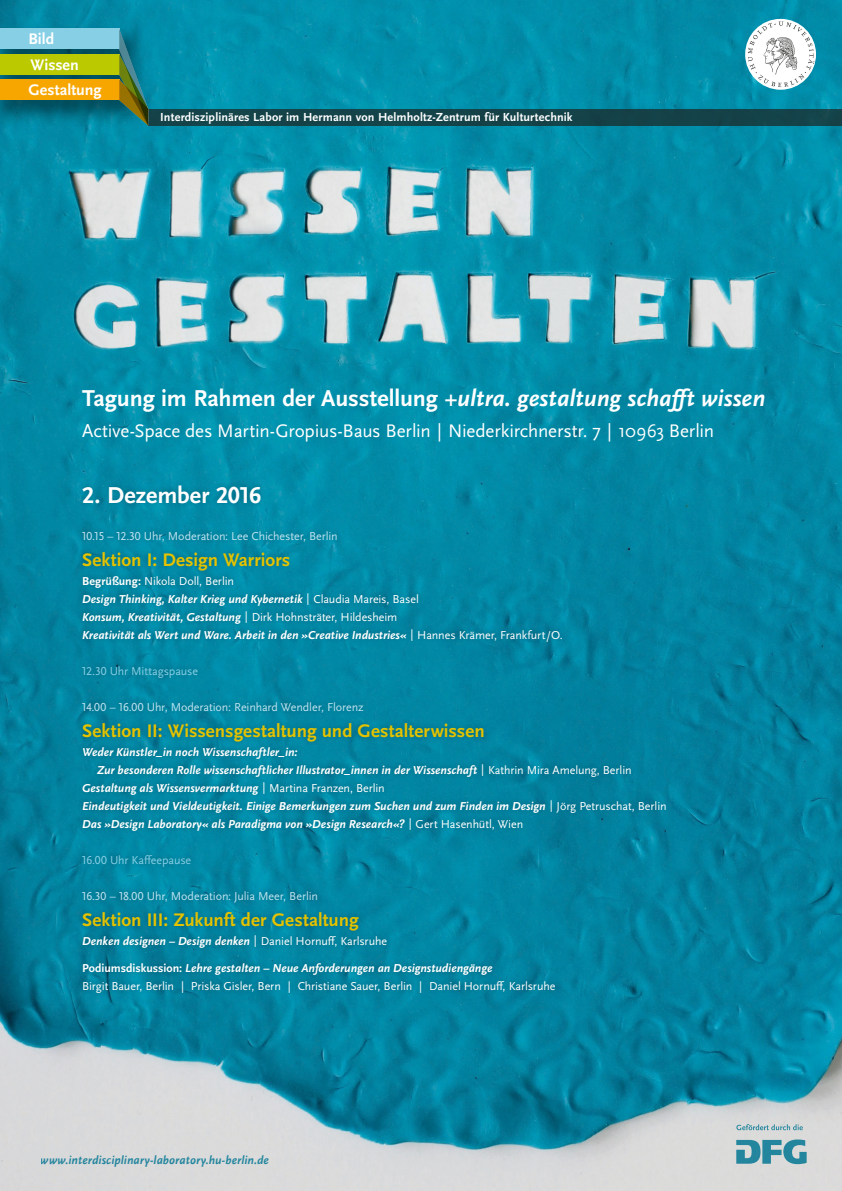
<style>
.page{position:relative;width:842px;height:1191px;background:#fff}
.page>*{position:absolute;margin:0;border:0;box-sizing:border-box;transform-origin:0 0}
.t1{font:italic 700 24px "Scala Sans Pro";color:#fff}
.t2{font:700 24px "Scala Sans Pro";color:#fff}
.t3{font:700 19px "Scala Sans Pro";color:#e3c200}
.t4{font:19px "Scala Sans Pro";letter-spacing:-.01em;color:#fff}
.t5{font:700 16px/25.4px "Scala Sans Pro";letter-spacing:.005em;color:#fff}
.t6{font:700 12.2px "Scala Sans Pro";letter-spacing:.01em;color:#fff}
.t7{font:italic 700 12px/18px "Scala Sans Pro";color:#fff}
.t8{font:12px/18px "Scala Sans Pro";letter-spacing:-.01em;color:#fff}
.t9{font:12px "Scala Sans Pro";letter-spacing:-.01em;color:#bee3f0}
.t10{font:italic 700 12px "Scala Sans";letter-spacing:.005em;color:#2b9db9}
.t11{font:12px "Scala Sans Pro";letter-spacing:-.01em;color:#86cfe5}
.s1{font-style:normal}
.s2{font-weight:400;font-style:normal}
.s3{font-weight:700}
.s4{font-weight:700;font-style:italic}
</style>
<div class="page">
<img style="left:0;top:0;width:842px;height:1191px">
<svg style="left:736px;top:1139px;width:71px;height:25px;background:#6aa6b4"></svg>
<svg style="left:736px;top:1124px;width:67px;height:6px"></svg>
<div style="left:77px;top:480px;width:594px;height:518px;background:#020203;opacity:.25"></div>
<div style="left:0;top:24px;width:147px;height:104px;background:#020203;opacity:.5"></div>
<svg style="left:745px;top:19px;width:71px;height:71px"></svg>
<svg style="left:748px;top:22px;width:66px;height:65px"></svg>
<div style="left:148px;top:109px;width:694px;height:17px;background:#14434a"></div>
<div style="left:0;top:28px;width:119px;height:21px;background:#86cfe5"></div>
<div style="left:0;top:54px;width:119px;height:21px;background:#bbc901"></div>
<div style="left:0;top:79px;width:119px;height:21px;background:#f7a600"></div>
<svg style="left:119px;top:28px;width:29px;height:98px;background:#2f7868"></svg>
<h3 class="t5" style="left:28px;top:26px;width:75px">Bild<br>Wissen<br>Gestaltung</h3>
<p class="t6" style="left:160px;top:110px;width:414px">Interdisziplinäres Labor im Hermann von Helmholtz-Zentrum für Kulturtechnik</p>
<h1 class="t1" style="left:82px;top:385px;width:684px"><span class="s1">Tagung im Rahmen der Ausstellung</span> +ultra. gestaltung schafft wissen</h1>
<h2 class="t4" style="left:82px;top:420px;width:634px">Active-Space des Martin-Gropius-Baus Berlin | Niederkirchnerstr. 7 | 10963 Berlin</h2>
<h1 class="t2" style="left:82px;top:481px;width:180px">2. Dezember 2016</h1>
<p class="t9" style="left:82px;top:529px;width:257px">10.15 – 12.30 Uhr, Moderation: Lee Chichester, Berlin</p>
<h2 class="t3" style="left:82px;top:549px;width:210px">Sektion I: Design Warriors</h2>
<p class="t7" style="left:82px;top:572px;width:482px"><span class="s1">Begrüßung:</span> <span class="s2">Nikola Doll, Berlin<br></span>Design Thinking, Kalter Krieg und Kybernetik <span class="s2">| Claudia Mareis, Basel<br></span>Konsum, Kreativität, Gestaltung <span class="s2">| Dirk Hohnsträter, Hildesheim<br></span>Kreativität als Wert und Ware. Arbeit in den »Creative Industries« <span class="s2">| Hannes Krämer, Frankfurt/O.</span></p>
<p class="t11" style="left:82px;top:664px;width:117px">12.30 Uhr Mittagspause</p>
<p class="t9" style="left:82px;top:700px;width:283px">14.00 – 16.00 Uhr, Moderation: Reinhard Wendler, Florenz</p>
<h2 class="t3" style="left:82px;top:720px;width:404px">Sektion II: Wissensgestaltung und Gestalterwissen</h2>
<p class="t7" style="left:82px;top:743px;width:217px">Weder Künstler_in noch Wissenschaftler_in:</p>
<p class="t7" style="left:97px;top:761px;width:536px">Zur besonderen Rolle wissenschaftlicher Illustrator_innen in der Wissenschaft <span class="s2">| Kathrin Mira Amelung, Berlin</span></p>
<p class="t7" style="left:82px;top:779px;width:304px">Gestaltung als Wissensvermarktung <span class="s2">| Martina Franzen, Berlin</span></p>
<p class="t7" style="left:82px;top:797px;width:586px">Eindeutigkeit und Vieldeutigkeit. Einige Bemerkungen zum Suchen und zum Finden im Design <span class="s2">| Jörg Petruschat, Berlin</span></p>
<p class="t7" style="left:82px;top:815px;width:442px">Das »Design Laboratory« als Paradigma von »Design Research«? <span class="s2">| Gert Hasenhütl, Wien</span></p>
<p class="t11" style="left:82px;top:853px;width:111px">16.00 Uhr Kaffeepause</p>
<p class="t9" style="left:82px;top:889px;width:237px">16.30 – 18.00 Uhr, Moderation: Julia Meer, Berlin</p>
<h2 class="t3" style="left:82px;top:909px;width:278px">Sektion III: Zukunft der Gestaltung</h2>
<p class="t7" style="left:82px;top:932px;width:306px">Denken designen – Design denken <span class="s2">| Daniel Hornuff, Karlsruhe</span></p>
<p class="t8" style="left:82px;top:959px;width:475px"><span class="s3">Podiumsdiskussion:</span> <span class="s4">Lehre gestalten – Neue Anforderungen an Designstudiengänge<br></span>Birgit Bauer, Berlin | Priska Gisler, Bern | Christiane Sauer, Berlin | Daniel Hornuff, Karlsruhe</p>
<p class="t10" style="left:41px;top:1153px;width:230px">www.interdisciplinary-laboratory.hu-berlin.de</p>
</div>
